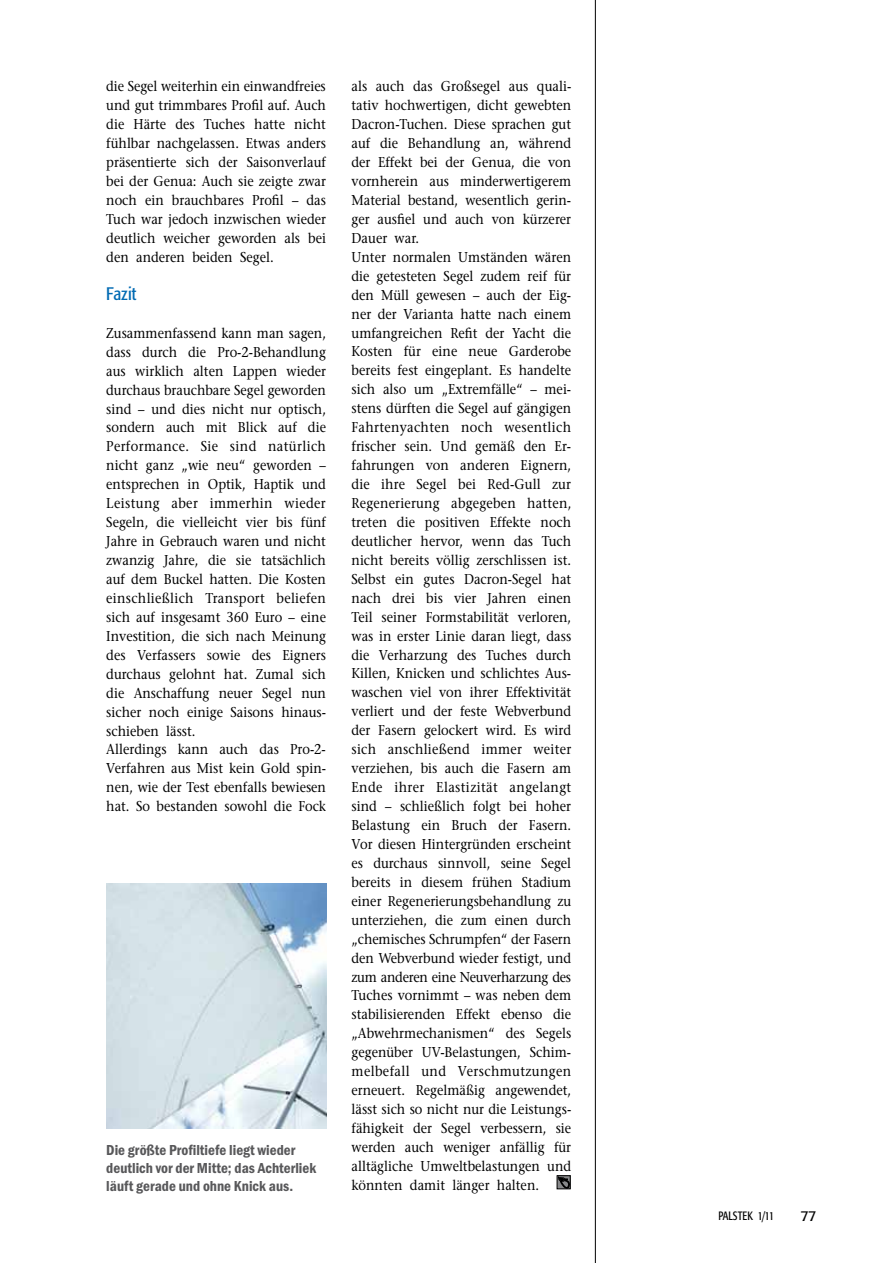
<style>
.page{position:relative;width:893px;height:1263px;background:#fff}
.page>*{position:absolute;margin:0;border:0;box-sizing:border-box;transform-origin:0 0}
.t1{font:condensed 18px "Formata";color:#006ab3}
.t2{font:600 condensed 15px/18px "Franklin Itc T";color:#58585a}
.t3{font:14.25px/18.9px "Stone Serif";color:#000;scale:.9 1}
.t4{font:14.25px "Formata";color:#000}
.t5{font:condensed 12px "Formata";color:#000;scale:.9 1}
</style>
<div class="page">
<div style="left:557px;top:1175px;width:13px;height:14px;border:1px solid #000"></div>
<svg style="left:558px;top:1175px;width:12px;height:15px"></svg>
<img style="left:106px;top:883px;width:220px;height:245px">
<hr style="left:595px;top:0;width:1px;height:1263px;background:#000">
<p class="t3" style="left:106px;top:77px;width:246px;text-align:justify">die Segel weiterhin ein einwandfreies und gut trimmbares Profil auf. Auch die Härte des Tuches hatte nicht fühlbar nachgelassen. Etwas anders präsentierte sich der Saisonverlauf bei der Genua: Auch sie zeigte zwar noch ein brauchbares Profil – das Tuch war jedoch inzwischen wieder deutlich weicher geworden als bei den anderen beiden Segel.</p>
<p class="t1" style="left:106px;top:283px;width:32px">Fazit</p>
<p class="t3" style="left:106px;top:323px;width:246px">Zusammenfassend kann man sagen, dass durch die Pro-2-Behandlung aus wirklich alten Lappen wieder durchaus brauchbare Segel geworden sind – und dies nicht nur optisch, sondern auch mit Blick auf die<br>Performance. Sie sind natürlich nicht ganz „wie neu“ geworden – entsprechen in Optik, Haptik und<br>Leistung aber immerhin wieder<br>Segeln, die vielleicht vier bis fünf<br>Jahre in Gebrauch waren und nicht zwanzig Jahre, die sie tatsächlich auf dem Buckel hatten. Die Kosten einschließlich Transport beliefen sich auf insgesamt 360 Euro – eine<br>Investition, die sich nach Meinung des Verfassers sowie des Eigners durchaus gelohnt hat. Zumal sich die Anschaffung neuer Segel nun sicher noch einige Saisons hinaus&shy;schieben lässt.<br>Allerdings kann auch das Pro-2-<br>Verfahren aus Mist kein Gold spin&shy;nen, wie der Test ebenfalls bewiesen hat. So bestanden sowohl die Fock</p>
<p class="t2" style="left:106px;top:1141px;width:212px">Die größte Profiltiefe liegt wieder deutlich vor der Mitte; das Achterliek läuft gerade und ohne Knick aus.</p>
<p class="t3" style="left:352px;top:77px;width:246px">als auch das Großsegel aus quali&shy;tativ hochwertigen, dicht gewebten Dacron-Tuchen. Diese sprachen gut auf die Behandlung an, während der Effekt bei der Genua, die von vornherein aus minderwertigerem Material bestand, wesentlich gerin&shy;ger ausfiel und auch von kürzerer Dauer war.<br>Unter normalen Umständen wären die getesteten Segel zudem reif für den Müll gewesen – auch der Eig&shy;ner der Varianta hatte nach einem umfangreichen Refit der Yacht die Kosten für eine neue Garderobe bereits fest eingeplant. Es handelte sich also um „Extremfälle“ – mei&shy;stens dürften die Segel auf gängigen Fahrtenyachten noch wesentlich frischer sein. Und gemäß den Er&shy;fahrungen von anderen Eignern, die ihre Segel bei Red-Gull zur Regenerierung abgegeben hatten, treten die positiven Effekte noch deutlicher hervor, wenn das Tuch nicht bereits völlig zerschlissen ist.<br>Selbst ein gutes Dacron-Segel hat nach drei bis vier Jahren einen Teil seiner Formstabilität verloren, was in erster Linie daran liegt, dass die Verharzung des Tuches durch Killen, Knicken und schlichtes Aus&shy;waschen viel von ihrer Effektivität verliert und der feste Webverbund der Fasern gelockert wird. Es wird sich anschließend immer weiter verziehen, bis auch die Fasern am Ende ihrer Elastizität angelangt sind – schließlich folgt bei hoher Belastung ein Bruch der Fasern.<br>Vor diesen Hintergründen erscheint es durchaus sinnvoll, seine Segel bereits in diesem frühen Stadium einer Regenerierungsbehandlung zu unterziehen, die zum einen durch „chemisches Schrumpfen“ der Fasern den Webverbund wieder festigt, und zum anderen eine Neuverharzung des Tuches vornimmt – was neben dem stabilisierenden Effekt ebenso die „Abwehrmechanismen“ des Segels gegenüber UV-Belastungen, Schim&shy;melbefall und Verschmutzungen erneuert. Regelmäßig angewendet, lässt sich so nicht nur die Leistungs&shy;fähigkeit der Segel verbessern, sie werden auch weniger anfällig für alltägliche Umweltbelastungen und könnten damit länger halten.</p>
<p class="t5" style="left:718px;top:1208px;width:63px">PALSTEK 1/11</p>
<p class="t4" style="left:800px;top:1207px;width:18px">77</p>
</div>
